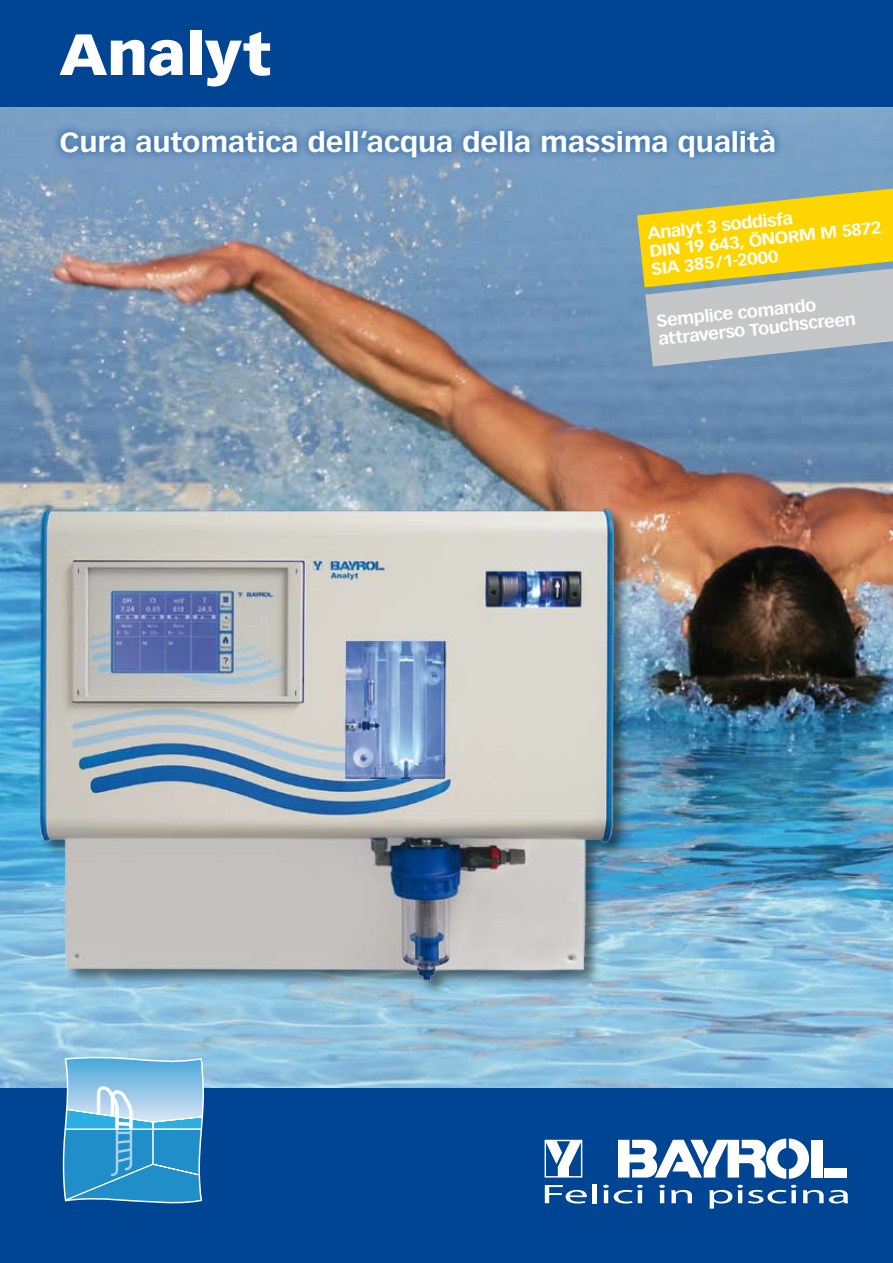
<style>
.page{position:relative;width:893px;height:1263px;background:#fff}
.page>*{position:absolute;margin:0;border:0;box-sizing:border-box;transform-origin:0 0}
.t1{font:900 57px "Vectora LH";letter-spacing:-.01em;color:#fff;scale:1.1 1}
.t2{font:700 27px "Vectora LH";letter-spacing:-.005em;color:#fff;scale:1.1 1}
.t3{font:700 16.5px/18px "Vectora LH";color:#fff;scale:1.1 1}
</style>
<div class="page">
<img style="left:0;top:106px;width:893px;height:983px">
<div style="left:0;top:1089px;width:893px;height:174px;background:#004494"></div>
<div style="left:811px;top:1140px;width:11px;height:37px;background:#fff"></div>
<div style="left:824px;top:1168px;width:23px;height:9px;background:#fff"></div>
<svg style="left:618px;top:1138px;width:191px;height:41px"></svg>
<svg style="left:545px;top:1140px;width:37px;height:37px"></svg>
<svg style="left:545px;top:1185px;width:42px;height:18px"></svg>
<div style="left:592px;top:1184px;width:5px;height:19px;background:#fff"></div>
<svg style="left:603px;top:1185px;width:40px;height:18px"></svg>
<hr style="left:660px;top:1190px;width:4px;height:13px;background:#fff">
<svg style="left:659px;top:1185px;width:6px;height:3px"></svg>
<svg style="left:671px;top:1190px;width:21px;height:13px"></svg>
<svg style="left:709px;top:1185px;width:87px;height:23px"></svg>
<svg style="left:803px;top:1190px;width:45px;height:13px"></svg>
<svg style="left:62px;top:1055px;width:143px;height:149px;background:#5eabd8"></svg>
<div style="left:0;top:0;width:893px;height:106px;background:#004494"></div>
<div style="left:36px;top:507px;width:597px;height:492px;background:#000;opacity:.5"></div>
<img style="left:9px;top:478px;width:633px;height:503px">
<div style="left:50px;top:119px;width:735px;height:48px;background:#004494;opacity:.75"></div>
<svg style="left:637px;top:186px;width:256px;height:180px;background:#c9c276"></svg>
<h1 class="t1" style="left:60px;top:19px;width:193px">Analyt</h1>
<h2 class="t2" style="left:60px;top:126px;width:653px">Cura automatica dell‘acqua della massima qualità</h2>
<p class="t3" style="left:647px;top:224px;width:214px;rotate:-6deg">Analyt 3 soddisfa<br>DIN 19 643, ÖNORM M 5872<br>SIA 385/1-2000</p>
<p class="t3" style="left:656px;top:312px;width:182px;rotate:-6deg">Semplice comando attraverso Touchscreen</p>
</div>
